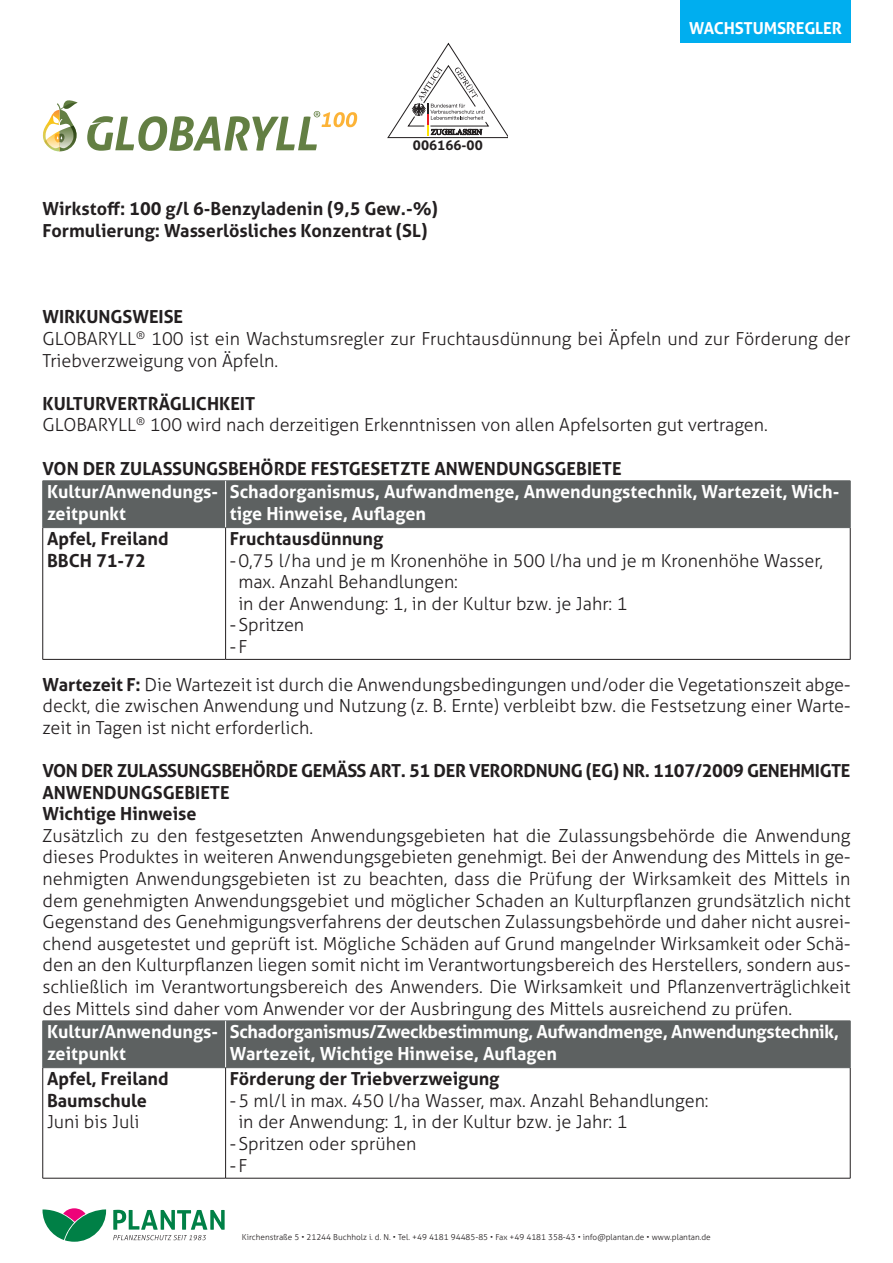
<style>
.page{position:relative;width:893px;height:1263px;background:#fff}
.page>*{position:absolute;margin:0;border:0;box-sizing:border-box;transform-origin:0 0}
.Z_normal{font:300 18px/21.6px "Aller";color:#231f20}
.Broodtekst{font:700 18px "Aller";color:#231f20}
.t1{font:700 18px/21.6px "Aller";color:#fff}
.t2{font:700 18px/21.6px "Aller";letter-spacing:-.02em;color:#fff}
.Broodtekst-2{font:700 18px/21.6px "Aller";letter-spacing:-.02em;color:#231f20}
.Z_normal-2{font:700 18px "Aller";color:#231f20}
.t3{font:700 16.5px "Aller";letter-spacing:-.01em;color:#fff}
.t4{font:700 13.5px "Aller";color:#231f20}
.t5{font:300 8.25px "Aller";color:#231f20}
.s1{font-weight:700}
</style>
<div class="page">
<svg style="left:388px;top:43px;width:120px;height:96px"></svg>
<div style="left:680px;top:0;width:170px;height:43px;background:#00aeef"></div>
<svg style="left:43px;top:1208px;width:63px;height:34px"></svg>
<svg style="left:113px;top:1210px;width:112px;height:30px"></svg>
<div style="left:43px;top:482px;width:807px;height:45px;background:#5d6161"></div>
<hr style="left:42px;top:528px;width:1px;height:131px;background:#231f20">
<hr style="left:225px;top:528px;width:1px;height:131px;background:#231f20">
<hr style="left:850px;top:528px;width:1px;height:131px;background:#231f20">
<hr style="left:43px;top:659px;width:183px;height:1px;background:#231f20">
<hr style="left:226px;top:659px;width:624px;height:1px;background:#231f20">
<hr style="left:43px;top:481px;width:183px;height:1px;background:#5d6161">
<hr style="left:42px;top:481px;width:1px;height:46px;background:#5d6161">
<hr style="left:226px;top:481px;width:624px;height:1px;background:#5d6161">
<hr style="left:850px;top:481px;width:1px;height:46px;background:#5d6161">
<hr style="left:225px;top:481px;width:1px;height:46px;background:#fff">
<hr style="left:43px;top:527px;width:183px;height:1px;background:#5d6161">
<hr style="left:226px;top:527px;width:624px;height:1px;background:#5d6161">
<div style="left:43px;top:1022px;width:807px;height:45px;background:#5d6161"></div>
<hr style="left:43px;top:1021px;width:183px;height:1px;background:#5d6161">
<hr style="left:42px;top:1021px;width:1px;height:46px;background:#5d6161">
<hr style="left:226px;top:1021px;width:624px;height:1px;background:#5d6161">
<hr style="left:850px;top:1021px;width:1px;height:46px;background:#5d6161">
<hr style="left:225px;top:1021px;width:1px;height:46px;background:#fff">
<hr style="left:43px;top:1067px;width:183px;height:1px;background:#5d6161">
<hr style="left:226px;top:1067px;width:624px;height:1px;background:#5d6161">
<hr style="left:42px;top:1068px;width:1px;height:110px;background:#231f20">
<hr style="left:225px;top:1068px;width:1px;height:110px;background:#231f20">
<hr style="left:850px;top:1068px;width:1px;height:110px;background:#231f20">
<hr style="left:43px;top:1178px;width:183px;height:1px;background:#231f20">
<hr style="left:226px;top:1178px;width:624px;height:1px;background:#231f20">
<svg style="left:43px;top:100px;width:35px;height:51px"></svg>
<svg style="left:87px;top:111px;width:270px;height:40px"></svg>
<p class="t4" style="left:413px;top:137px;width:71px">006166-00</p>
<p class="Broodtekst" style="left:43px;top:198px;width:397px">Wirkstoff: 100 g/l 6-Benzyladenin (9,5 Gew.-%)</p>
<p class="Broodtekst" style="left:43px;top:219px;width:386px">Formulierung: Wasserlösliches Konzentrat (SL)</p>
<p class="t3" style="left:689px;top:18px;width:154px">WACHSTUMSREGLER</p>
<p class="Broodtekst" style="left:43px;top:306px;width:142px">WIRKUNGSWEISE</p>
<p class="Z_normal" style="left:43px;top:328px;width:809px">GLOBARYLL<sup>®</sup> 100 ist ein Wachstumsregler zur Fruchtausdünnung bei Äpfeln und zur Förderung der<br>Triebverzweigung von Äpfeln.</p>
<p class="Broodtekst" style="left:43px;top:392px;width:214px">KULTURVERTRÄGLICHKEIT</p>
<p class="Z_normal" style="left:43px;top:414px;width:727px">GLOBARYLL<sup>®</sup> 100 wird nach derzeitigen Erkenntnissen von allen Apfelsorten gut vertragen.</p>
<p class="Broodtekst" style="left:43px;top:457px;width:581px">VON DER ZULASSUNGSBEHÖRDE FESTGESETZTE ANWENDUNGSGEBIETE</p>
<p class="t1" style="left:47px;top:481px;width:173px">Kultur/Anwendungs&shy;zeitpunkt</p>
<p class="t1" style="left:230px;top:481px;width:611px">Schadorganismus, Aufwandmenge, Anwendungstechnik, Wartezeit, Wich&shy;tige Hinweise, Auflagen</p>
<p class="Z_normal-2" style="left:47px;top:528px;width:123px">Apfel, Freiland</p>
<p class="Z_normal-2" style="left:47px;top:549px;width:100px">BBCH 71-72</p>
<p class="Broodtekst" style="left:230px;top:528px;width:155px">Fruchtausdünnung</p>
<p class="Z_normal" style="left:238px;top:549px;width:586px;text-indent:-9px">-0,75 l/ha und je m Kronenhöhe in 500 l/ha und je m Kronenhöhe Wasser, max. Anzahl Behandlungen:<br>in der Anwendung: 1, in der Kultur bzw. je Jahr: 1</p>
<p class="Z_normal" style="left:230px;top:614px;width:76px">-Spritzen</p>
<p class="Z_normal" style="left:230px;top:636px;width:19px">-F</p>
<p class="Z_normal" style="left:43px;top:673px;width:809px;text-align:justify"><span class="s1">Wartezeit F:</span> Die Wartezeit ist durch die Anwendungsbedingungen und/oder die Vegetationszeit abge&shy;deckt, die zwischen Anwendung und Nutzung (z. B. Ernte) verbleibt bzw. die Festsetzung einer Warte&shy;zeit in Tagen ist nicht erforderlich.</p>
<p class="Broodtekst-2" style="left:43px;top:760px;width:809px">VON DER ZULASSUNGSBEHÖRDE GEMÄSS ART. 51 DER VERORDNUNG (EG) NR. 1107/2009 GENEHMIGTE<br>ANWENDUNGSGEBIETE</p>
<p class="Broodtekst" style="left:43px;top:803px;width:156px">Wichtige Hinweise</p>
<p class="Z_normal" style="left:43px;top:825px;width:809px;text-align:justify">Zusätzlich zu den festgesetzten Anwendungsgebieten hat die Zulassungsbehörde die Anwendung dieses Produktes in weiteren Anwendungsgebieten genehmigt. Bei der Anwendung des Mittels in ge&shy;nehmigten Anwendungsgebieten ist zu beachten, dass die Prüfung der Wirksamkeit des Mittels in dem genehmigten Anwendungsgebiet und möglicher Schaden an Kulturpflanzen grundsätzlich nicht Gegenstand des Genehmigungsverfahrens der deutschen Zulassungsbehörde und daher nicht ausrei&shy;chend ausgetestet und geprüft ist. Mögliche Schäden auf Grund mangelnder Wirksamkeit oder Schä&shy;den an den Kulturpflanzen liegen somit nicht im Verantwortungsbereich des Herstellers, sondern aus&shy;schließlich im Verantwortungsbereich des Anwenders. Die Wirksamkeit und Pflanzenverträglichkeit des Mittels sind daher vom Anwender vor der Ausbringung des Mittels ausreichend zu prüfen.</p>
<p class="t1" style="left:47px;top:1021px;width:173px">Kultur/Anwendungs&shy;zeitpunkt</p>
<p class="t2" style="left:230px;top:1021px;width:611px">Schadorganismus/Zweckbestimmung, Aufwandmenge, Anwendungstechnik,<br>Wartezeit, Wichtige Hinweise, Auflagen</p>
<p class="Z_normal-2" style="left:47px;top:1068px;width:123px">Apfel, Freiland</p>
<p class="Z_normal-2" style="left:47px;top:1089px;width:102px">Baumschule</p>
<p class="Z_normal" style="left:47px;top:1111px;width:94px">Juni bis Juli</p>
<p class="Broodtekst" style="left:230px;top:1068px;width:271px">Förderung der Triebverzweigung</p>
<p class="Z_normal" style="left:238px;top:1089px;width:472px;text-indent:-9px">-5 ml/l in max. 450 l/ha Wasser, max. Anzahl Behandlungen: in der Anwendung: 1, in der Kultur bzw. je Jahr: 1</p>
<p class="Z_normal" style="left:230px;top:1133px;width:188px">-Spritzen oder sprühen</p>
<p class="Z_normal" style="left:230px;top:1154px;width:19px">-F</p>
<p class="t5" style="left:242px;top:1232px;width:470px">Kirchenstraße 5 • 21244 Buchholz i. d. N. • Tel. +49 4181 94485-85 • Fax +49 4181 358-43 • info@plantan.de • www.plantan.de</p>
</div>
